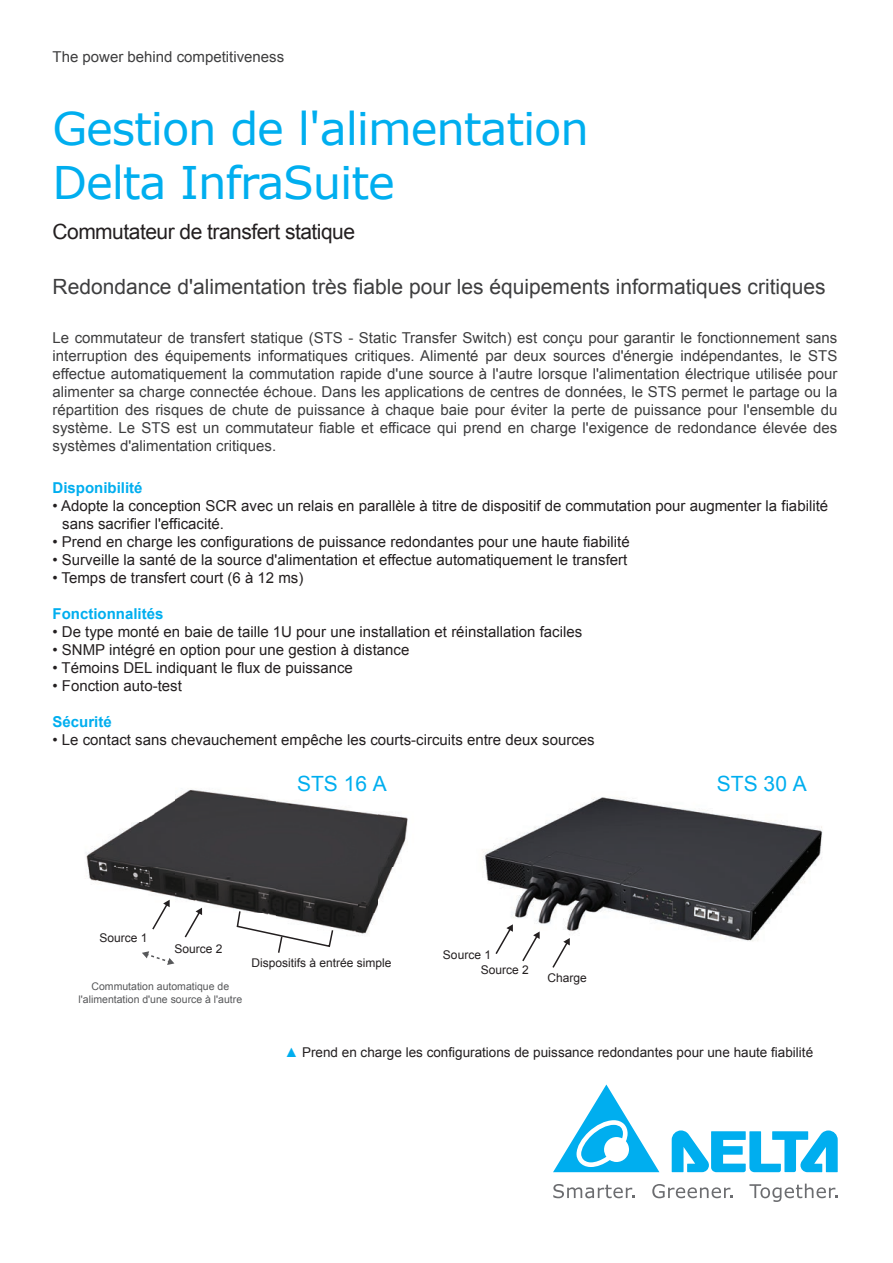
<style>
.page{position:relative;width:893px;height:1263px;background:#fff}
.page>*{position:absolute;margin:0;border:0;box-sizing:border-box;transform-origin:0 0}
.t1{font:45px/54px "Verdana";letter-spacing:-.025em;color:#00aeef}
.t2{font:21px "Arial";color:#3e3e3f}
.t3{font:21px "Arial";letter-spacing:-.025em;color:#231f20}
.t4{font:21px "Arial";color:#00aeef}
.t5{font:15px/18px "Arial";color:#3e3e3f;text-align:justify}
.t6{font:15px/18px "Arial";color:#231f20}
.t7{font:700 15px "Arial";color:#00aeef}
.t8{font:13.5px "Arial";color:#231f20}
.t9{font:12px/15px "Arial";color:#231f20}
.t10{font:10.5px/12.6px "Arial";color:#57585a;text-align:center}
.s1{color:#00aeef}
</style>
<div class="page">
<svg style="left:672px;top:1130px;width:166px;height:42px"></svg>
<svg style="left:553px;top:1084px;width:106px;height:88px"></svg>
<svg style="left:553px;top:1184px;width:81px;height:14px"></svg>
<svg style="left:652px;top:1184px;width:81px;height:14px"></svg>
<svg style="left:749px;top:1183px;width:89px;height:19px"></svg>
<img style="left:482px;top:797px;width:341px;height:144px">
<img style="left:85px;top:789px;width:323px;height:145px">
<svg style="left:151px;top:900px;width:19px;height:31px"></svg>
<svg style="left:183px;top:908px;width:19px;height:30px"></svg>
<svg style="left:494px;top:924px;width:19px;height:30px"></svg>
<svg style="left:521px;top:931px;width:19px;height:31px"></svg>
<svg style="left:551px;top:938px;width:19px;height:30px"></svg>
<svg style="left:236px;top:910px;width:98px;height:43px"></svg>
<svg style="left:142px;top:951px;width:32px;height:14px"></svg>
<p class="t5" style="left:53px;top:48px;width:233px">The power behind competitiveness</p>
<h1 class="t1" style="left:52px;top:101px;width:538px">Gestion de l'alimentation<br>Delta InfraSuite</h1>
<h2 class="t3" style="left:53px;top:218px;width:304px">Commutateur de transfert statique</h2>
<h2 class="t2" style="left:53px;top:273px;width:775px">Redondance d'alimentation très fiable pour les équipements informatiques critiques</h2>
<p class="t5" style="left:53px;top:329px;width:786px">Le commutateur de transfert statique (STS - Static Transfer Switch) est conçu pour garantir le fonctionnement sans interruption des équipements informatiques critiques. Alimenté par deux sources d'énergie indépendantes, le STS effectue automatiquement la commutation rapide d'une source à l'autre lorsque l'alimentation électrique utilisée pour alimenter sa charge connectée échoue. Dans les applications de centres de données, le STS permet le partage ou la répartition des risques de chute de puissance à chaque baie pour éviter la perte de puissance pour l'ensemble du système. Le STS est un commutateur fiable et efficace qui prend en charge l'exigence de redondance élevée des systèmes d'alimentation critiques.</p>
<p class="t7" style="left:53px;top:478px;width:92px">Disponibilité</p>
<p class="t6" style="left:62px;top:497px;width:767px;text-indent:-10px">• Adopte la conception SCR avec un relais en parallèle à titre de dispositif de commutation pour augmenter la fiabilité sans sacrifier l'efficacité.</p>
<p class="t6" style="left:53px;top:533px;width:579px">• Prend en charge les configurations de puissance redondantes pour une haute fiabilité</p>
<p class="t6" style="left:53px;top:551px;width:576px">• Surveille la santé de la source d'alimentation et effectue automatiquement le transfert</p>
<p class="t6" style="left:53px;top:569px;width:252px">• Temps de transfert court (6 à 12 ms)</p>
<p class="t7" style="left:53px;top:604px;width:112px">Fonctionnalités</p>
<p class="t6" style="left:53px;top:623px;width:531px">• De type monté en baie de taille 1U pour une installation et réinstallation faciles</p>
<p class="t6" style="left:53px;top:641px;width:358px">• SNMP intégré en option pour une gestion à distance</p>
<p class="t6" style="left:53px;top:659px;width:302px">• Témoins DEL indiquant le flux de puissance</p>
<p class="t6" style="left:53px;top:677px;width:131px">• Fonction auto-test</p>
<p class="t7" style="left:53px;top:712px;width:61px">Sécurité</p>
<p class="t6" style="left:53px;top:731px;width:544px">• Le contact sans chevauchement empêche les courts-circuits entre deux sources</p>
<h2 class="t4" style="left:297px;top:770px;width:91px">STS 16 A</h2>
<h2 class="t4" style="left:717px;top:770px;width:91px">STS 30 A</h2>
<p class="t9" style="left:100px;top:931px;width:50px">Source 1</p>
<p class="t9" style="left:174px;top:941px;width:50px">Source 2</p>
<p class="t10" style="left:79px;top:980px;width:165px">Commutation automatique de l'alimentation d'une source à l'autre</p>
<p class="t9" style="left:252px;top:956px;width:142px">Dispositifs à entrée simple</p>
<p class="t9" style="left:481px;top:947px;width:50px;text-indent:-38px">Source 1<br>Source 2</p>
<p class="t9" style="left:548px;top:970px;width:41px">Charge</p>
<p class="t8" style="left:285px;top:1043px;width:530px"><span class="s1">▲</span> Prend en charge les configurations de puissance redondantes pour une haute fiabilité</p>
</div>
